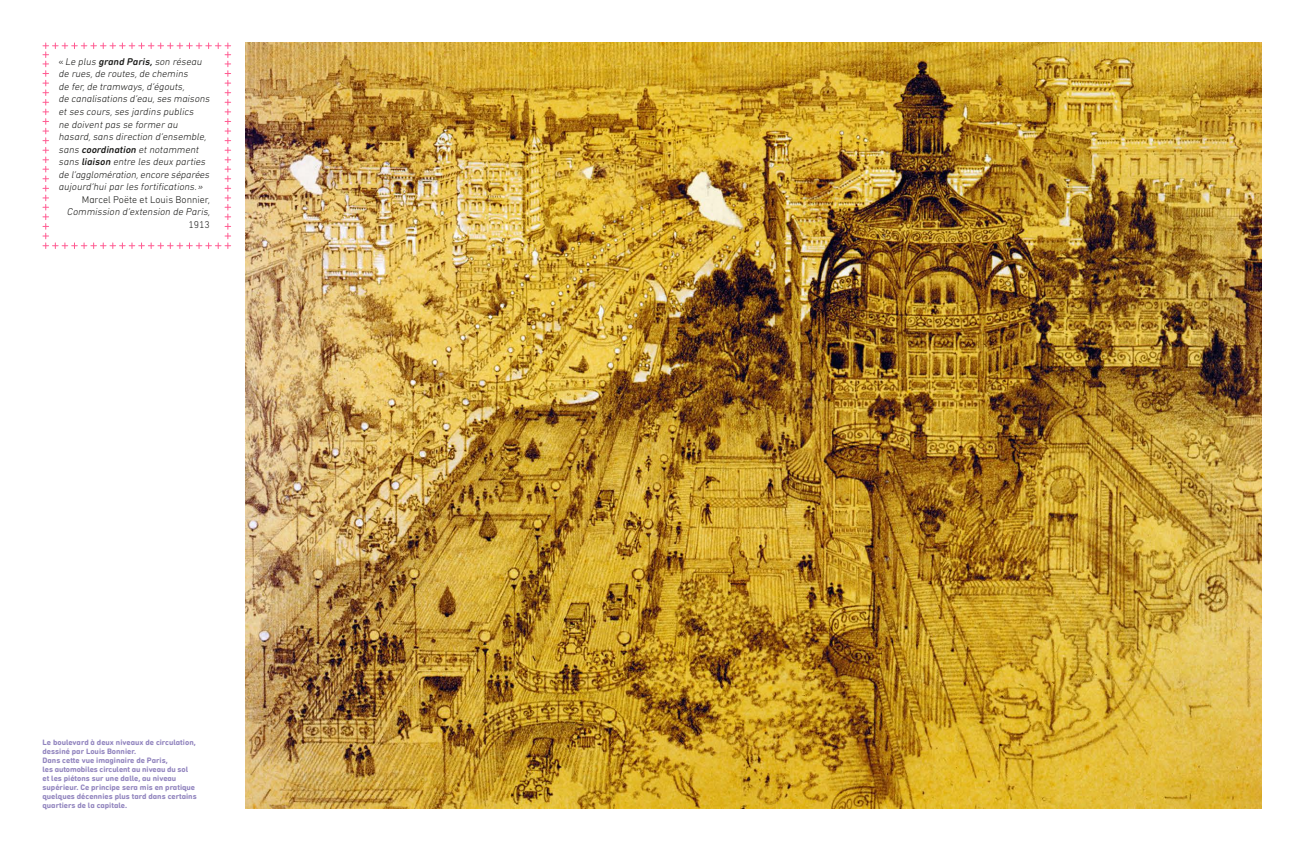
<style>
.page{position:relative;width:1304px;height:851px;background:#fff}
.page>*{position:absolute;margin:0;border:0;box-sizing:border-box;transform-origin:0 0}
.t1{font:italic 300 10px/12.5px "DIN Next Rounded LT Pro";color:#1a1a18}
.t2{font:300 10px/12.5px "DIN Next Rounded LT Pro";color:#1a1a18;text-align:right}
.t3{font:700 8px/9px "DIN Next Rounded LT Pro";color:#9184be}
.s1{font-style:normal}
.s2{font-weight:500}
.s3{font-style:italic}
</style>
<div class="page">
<img style="left:246px;top:43px;width:1015px;height:765px">
<svg style="left:43px;top:43px;width:188px;height:205px"></svg>
<p class="t1" style="left:59px;top:55px;width:154px"><span class="s1">«</span> Le plus <span class="s2">grand Paris,</span>son réseau de rues,de routes,de chemins<br>de fer,de tramways,d’égouts,<br>de canalisations d’eau,ses maisons etses cours,ses jardins publics<br>ne doiventpas se former au hasard,sans direction d’ensemble, sans <span class="s2">coordination</span> etnotamment sans <span class="s2">liaison</span> entre les deux parties de l’agglomération,encore séparées aujourd’huipar les fortifications.»</p>
<p class="t2" style="left:67px;top:193px;width:145px">Marcel Poëte et Louis Bonnier,<br><span class="s3">Commission d’extension de Paris</span>,<br>1913</p>
<p class="t3" style="left:43px;top:738px;width:156px">Le boulevard à deux niveaux de circulation, dessiné par Louis Bonnier.<br>Dans cette vue imaginaire de Paris,<br>les automobiles circulent au niveau du sol et les piétons sur une dalle, au niveau supérieur. Ce principe sera mis en pratique quelques décennies plus tard dans certains quartiers de la capitale.</p>
</div>
